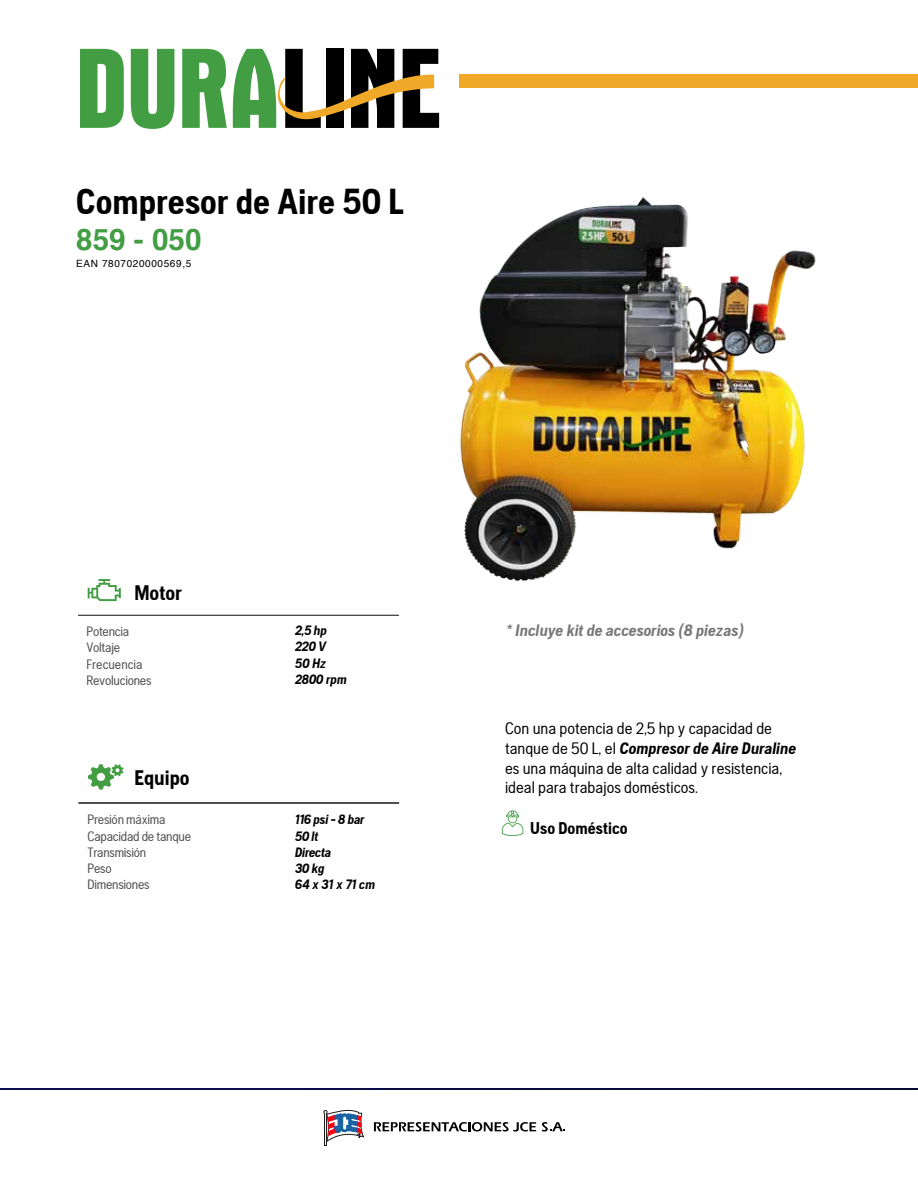
<style>
.page{position:relative;width:918px;height:1188px;background:#fff}
.page>*{position:absolute;margin:0;border:0;box-sizing:border-box;transform-origin:0 0}
.t1{font:700 36px "Husqvarna Gothic";color:#000}
.t2{font:700 29.7px "Helvetica";color:#439d43}
.t3{font:700 21px "Husqvarna Gothic";color:#000}
.t4{font:700 16.95px "Husqvarna Gothic";color:#000}
.t5{font:16.5px/19.8px "Husqvarna Gothic";color:#000}
.t6{font:italic 700 16.5px "Husqvarna Gothic";color:#777}
.t7{font:13.5px/16.2px "Husqvarna Gothic";letter-spacing:-.02em;color:#4c4c4c}
.t8{font:italic 700 13.5px/16.2px "Husqvarna Gothic";letter-spacing:-.02em;color:#000}
.t9{font:10.05px "Helvetica";letter-spacing:.06em;color:#000}
.s1{font-weight:700;font-style:italic}
</style>
<div class="page">
<hr style="left:78px;top:803px;width:321px;height:1px;background:#4c4c4c">
<svg style="left:374px;top:1122px;width:162px;height:10px"></svg>
<svg style="left:542px;top:1122px;width:23px;height:10px"></svg>
<svg style="left:323px;top:1109px;width:42px;height:37px"></svg>
<div style="left:459px;top:74px;width:459px;height:14px;background:#f0a828"></div>
<svg style="left:0;top:1088px;width:918px;height:2px;background:#090d41"></svg>
<svg style="left:502px;top:810px;width:21px;height:26px"></svg>
<svg style="left:88px;top:579px;width:33px;height:22px"></svg>
<hr style="left:78px;top:615px;width:321px;height:1px;background:#4c4c4c">
<svg style="left:88px;top:764px;width:36px;height:26px"></svg>
<svg style="left:80px;top:49px;width:44px;height:79px;background:#61ac61"></svg>
<svg style="left:131px;top:49px;width:43px;height:80px"></svg>
<svg style="left:182px;top:49px;width:45px;height:79px"></svg>
<svg style="left:233px;top:49px;width:206px;height:79px"></svg>
<img style="left:460px;top:197px;width:356px;height:385px">
<h1 class="t1" style="left:76px;top:181px;width:329px">Compresor de Aire 50 L</h1>
<h2 class="t2" style="left:76px;top:216px;width:127px">859 - 050</h2>
<p class="t9" style="left:76px;top:256px;width:117px">EAN 7807020000569,5</p>
<p class="t3" style="left:134px;top:581px;width:49px">Motor</p>
<p class="t7" style="left:86px;top:623px;width:67px">Potencia<br>Voltaje<br>Frecuencia<br>Revoluciones</p>
<p class="t8" style="left:294px;top:622px;width:53px">2,5 hp<br>220 V<br>50 Hz<br>2800 rpm</p>
<p class="t3" style="left:134px;top:765px;width:57px">Equipo</p>
<p class="t7" style="left:87px;top:812px;width:105px">Presión máxima<br>Capacidad de tanque<br>Transmisión<br>Peso<br>Dimensiones</p>
<p class="t8" style="left:294px;top:811px;width:82px">116 psi - 8 bar<br>50 lt<br>Directa<br>30 kg<br>64 x 31 x 71 cm</p>
<p class="t6" style="left:505px;top:621px;width:240px">* Incluye kit de accesorios (8 piezas)</p>
<p class="t5" style="left:505px;top:718px;width:292px">Con una potencia de 2,5 hp y capacidad de tanque de 50 L, el <span class="s1">Compresor de Aire Duraline </span>es una máquina de alta calidad y resistencia, ideal para trabajos domésticos.</p>
<p class="t4" style="left:530px;top:818px;width:99px">Uso Doméstico</p>
</div>
